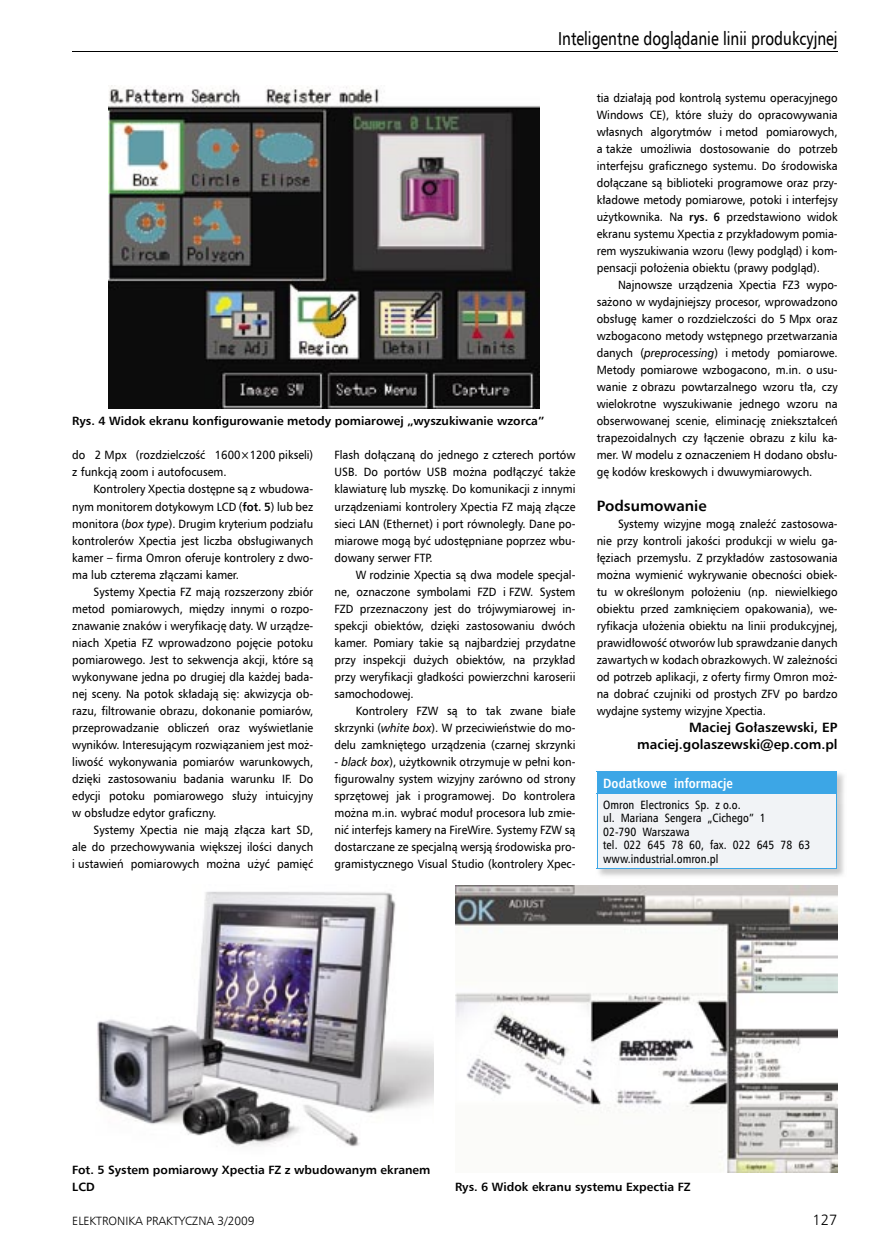
<style>
.page{position:relative;width:893px;height:1255px;background:#fff}
.page>*{position:absolute;margin:0;border:0;box-sizing:border-box;transform-origin:0 0}
.t1{font:18.75px "Humnst 777 EU";color:#000;scale:.8 1}
.t2{font:700 15px "Humnst 777 EU";color:#000}
.t3{font:15px "Humnst 777 Lt EU";color:#000}
.t4{font:700 13.5px/17px "Humnst 777 EU";color:#000;text-align:right}
.t5{font:700 13.5px "Humnst 777 Cn EU";letter-spacing:.005em;color:#fff}
.t6{font:12px/17px "Humnst 777 EU";color:#000;text-align:justify;scale:.93 1}
.t7{font:700 12px/17px "Humnst 777 EU";color:#000}
.t8{font:12px/13.5px "Humnst 777 Cn EU";letter-spacing:.005em;color:#000}
.t9{font:12px "Humnst 777 Lt EU";color:#000}
.s1{font-weight:700}
.s2{font-style:italic}
</style>
<div class="page">
<hr style="left:72px;top:51px;width:766px;height:1px;background:#000">
<img style="left:109px;top:86px;width:430px;height:322px">
<img style="left:596px;top:771px;width:248px;height:106px">
<div style="left:597px;top:771px;width:240px;height:22px;background:#3ca6e6"></div>
<div style="left:597px;top:793px;width:240px;height:75px;background:#f1f3f6"></div>
<hr style="left:597px;top:793px;width:240px;height:1px;background:#3ca6e6">
<hr style="left:597px;top:794px;width:1px;height:74px;background:#3ca6e6">
<hr style="left:836px;top:794px;width:1px;height:74px;background:#3ca6e6">
<hr style="left:597px;top:868px;width:240px;height:1px;background:#3ca6e6">
<img style="left:97px;top:891px;width:337px;height:256px">
<img style="left:455px;top:885px;width:383px;height:287px">
<h1 class="t1" style="left:558px;top:27px;width:351px">Inteligentne doglądanie linii produkcyjnej</h1>
<p class="t7" style="left:72px;top:412px;width:473px">Rys. 4 Widok ekranu konfigurowanie metody pomiarowej „wyszukiwanie wzorca”</p>
<p class="t6" style="left:72px;top:446px;width:261px">do 2 Mpx (rozdzielczość 1600×1200 pikseli) z funkcją zoom i autofocusem.</p>
<p class="t6" style="left:72px;top:480px;width:261px;text-indent:21px">Kontrolery Xpectia dostępne są z wbudowa&shy;nym monitorem dotykowym LCD (<span class="s1">fot. 5</span>) lub bez monitora (<span class="s2">box type</span>). Drugim kryterium podziału kontrolerów Xpectia jest liczba obsługiwanych kamer – firma Omron oferuje kontrolery z dwo&shy;ma lub czterema złączami kamer.</p>
<p class="t6" style="left:72px;top:582px;width:261px;text-indent:21px">Systemy Xpectia FZ mają rozszerzony zbiór metod pomiarowych, między innymi o rozpo&shy;znawanie znaków i weryfikację daty. W urządze&shy;niach Xpetia FZ wprowadzono pojęcie potoku pomiarowego. Jest to sekwencja akcji, które są wykonywane jedna po drugiej dla każdej bada&shy;nej sceny. Na potok składają się: akwizycja ob&shy;razu, filtrowanie obrazu, dokonanie pomiarów, przeprowadzanie obliczeń oraz wyświetlanie wyników. Interesującym rozwiązaniem jest moż&shy;liwość wykonywania pomiarów warunkowych, dzięki zastosowaniu badania warunku IF. Do edycji potoku pomiarowego służy intuicyjny w obsłudze edytor graficzny.</p>
<p class="t6" style="left:72px;top:821px;width:261px;text-indent:21px">Systemy Xpectia nie mają złącza kart SD, ale do przechowywania większej ilości danych i ustawień pomiarowych można użyć pamięć</p>
<p class="t6" style="left:334px;top:446px;width:261px">Flash dołączaną do jednego z czterech portów USB. Do portów USB można podłączyć także klawiaturę lub myszkę. Do komunikacji z innymi urządzeniami kontrolery Xpectia FZ mają złącze sieci LAN (Ethernet) i port równoległy. Dane po&shy;miarowe mogą być udostępniane poprzez wbu&shy;dowany serwer FTP.</p>
<p class="t6" style="left:334px;top:565px;width:261px;text-indent:21px">W rodzinie Xpectia są dwa modele specjal&shy;ne, oznaczone symbolami FZD i FZW. System FZD przeznaczony jest do trójwymiarowej in&shy;spekcji obiektów, dzięki zastosowaniu dwóch kamer. Pomiary takie są najbardziej przydatne przy inspekcji dużych obiektów, na przykład przy weryfikacji gładkości powierzchni karoserii samochodowej.</p>
<p class="t6" style="left:334px;top:701px;width:261px;text-indent:21px">Kontrolery FZW są to tak zwane białe skrzynki (<span class="s2">white box</span>). W przeciwieństwie do mo&shy;delu zamkniętego urządzenia (czarnej skrzynki</p>
<p class="t6" style="left:334px;top:752px;width:261px">- <span class="s2">black box</span>), użytkownik otrzymuje w pełni kon&shy;figurowalny system wizyjny zarówno od strony sprzętowej jak i programowej. Do kontrolera można m.in. wybrać moduł procesora lub zmie&shy;nić interfejs kamery na FireWire. Systemy FZW są dostarczane ze specjalną wersją środowiska pro&shy;gramistycznego Visual Studio (kontrolery Xpec-</p>
<p class="t6" style="left:597px;top:89px;width:261px">tia działają pod kontrolą systemu operacyjnego Windows CE), które służy do opracowywania własnych algorytmów i metod pomiarowych, a także umożliwia dostosowanie do potrzeb interfejsu graficznego systemu. Do środowiska dołączane są biblioteki programowe oraz przy&shy;kładowe metody pomiarowe, potoki i interfejsy użytkownika. Na <span class="s1">rys. 6</span> przedstawiono widok ekranu systemu Xpectia z przykładowym pomia&shy;rem wyszukiwania wzoru (lewy podgląd) i kom&shy;pensacji położenia obiektu (prawy podgląd).</p>
<p class="t6" style="left:597px;top:276px;width:261px;text-indent:21px">Najnowsze urządzenia Xpectia FZ3 wypo&shy;sażono w wydajniejszy procesor, wprowadzono obsługę kamer o rozdzielczości do 5 Mpx oraz wzbogacono metody wstępnego przetwarzania danych (<span class="s2">preprocessing</span>) i metody pomiarowe.<br>Metody pomiarowe wzbogacono, m.in. o usu&shy;wanie z obrazu powtarzalnego wzoru tła, czy wielokrotne wyszukiwanie jednego wzoru na obserwowanej scenie, eliminację zniekształceń trapezoidalnych czy łączenie obrazu z kilu ka&shy;mer. W modelu z oznaczeniem H dodano obsłu&shy;gę kodów kreskowych i dwuwymiarowych.</p>
<p class="t2" style="left:597px;top:496px;width:111px">Podsumowanie</p>
<p class="t6" style="left:597px;top:514px;width:261px;text-indent:21px">Systemy wizyjne mogą znaleźć zastosowa&shy;nie przy kontroli jakości produkcji w wielu ga&shy;łęziach przemysłu. Z przykładów zastosowania można wymienić wykrywanie obecności obiek&shy;tu w określonym położeniu (np. niewielkiego obiektu przed zamknięciem opakowania), we&shy;ryfikacja ułożenia obiektu na linii produkcyjnej, prawidłowość otworów lub sprawdzanie danych zawartych w kodach obrazkowych. W zależności od potrzeb aplikacji, z oferty firmy Omron moż&shy;na dobrać czujniki od prostych ZFV po bardzo wydajne systemy wizyjne Xpectia.</p>
<p class="t4" style="left:637px;top:718px;width:202px">Maciej Gołaszewski, EP maciej.golaszewski@ep.com.pl</p>
<p class="t5" style="left:603px;top:774px;width:131px">Dodatkowe informacje</p>
<p class="t8" style="left:603px;top:797px;width:209px">Omron Electronics Sp. z o.o.<br>ul. Mariana Sengera „Cichego” 1<br>02-790 Warszawa<br>tel. 022 645 78 60, fax. 022 645 78 63 www.industrial.omron.pl</p>
<p class="t7" style="left:72px;top:1161px;width:360px">Fot. 5 System pomiarowy Xpectia FZ z wbudowanym ekranem<br>LCD</p>
<p class="t7" style="left:455px;top:1178px;width:237px">Rys. 6 Widok ekranu systemu Expectia FZ</p>
<p class="t9" style="left:72px;top:1213px;width:184px">ELEKTRONIKA PRAKTYCZNA 3/2009</p>
<p class="t3" style="left:812px;top:1210px;width:27px">127</p>
</div>
